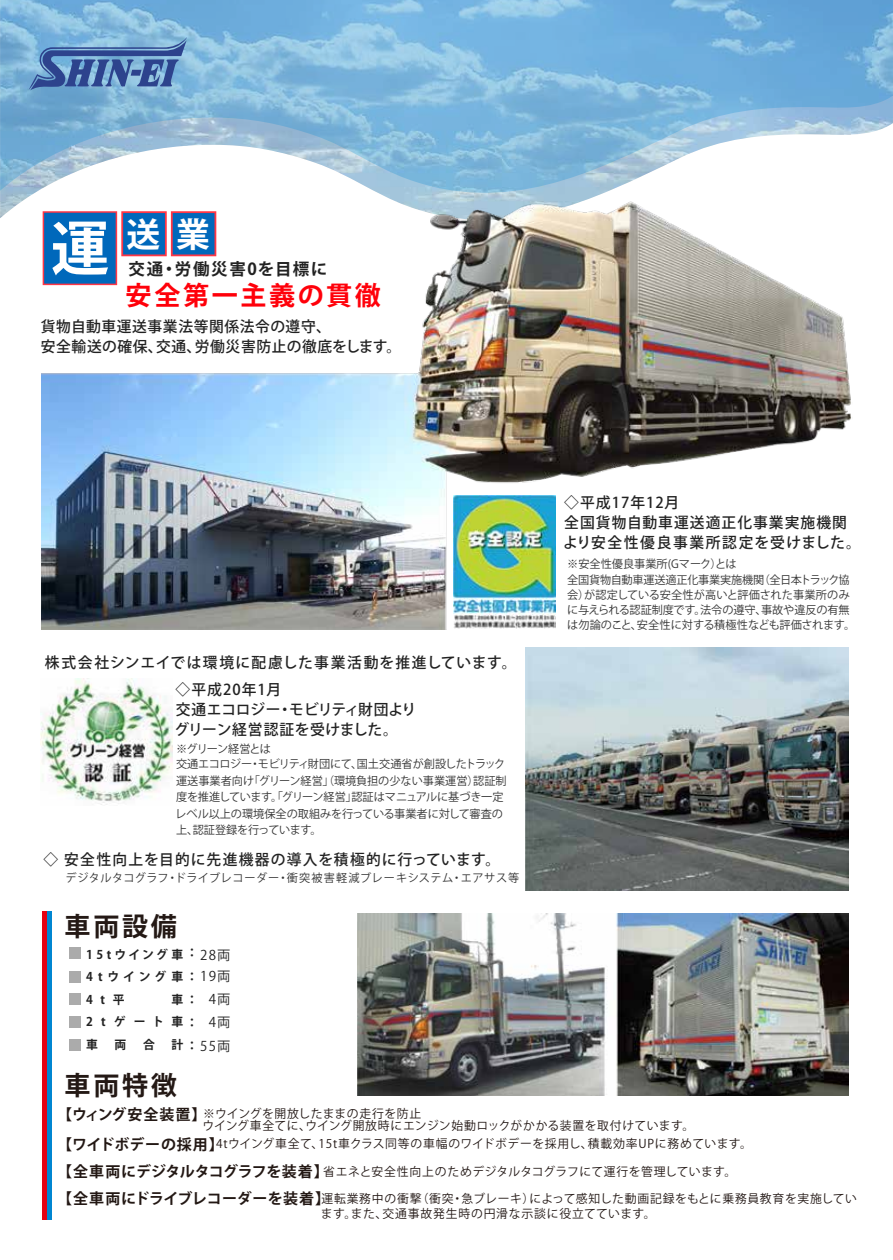
<style>
.page{position:relative;width:893px;height:1260px;background:#fff}
.page>*{position:absolute;margin:0;border:0;box-sizing:border-box;transform-origin:0 0}
.t1{font:700 33.75px "Koz Go Pr 6 N";color:#fff}
.t2{font:700 26.1px "Koz Go Pr 6 N";letter-spacing:.1em;color:#ff000a}
.t3{font:700 26.1px "Koz Go Pr 6 N";letter-spacing:.1em;color:#241915}
.t4{font:700 16.5px "Koz Go Pr 6 N";letter-spacing:.1em;color:#222}
.t5{font:500 15px/19.5px "Koz Go Pr 6 N";letter-spacing:.07em;color:#222}
.t6{font:500 15px/19.5px "Koz Go Pr 6 N";letter-spacing:.045em;color:#222}
.t7{font:700 15px/27.3px "Koz Go Pr 6 N";letter-spacing:.01em;color:#231814}
.t8{font:500 15px/19.5px "Koz Go Pr 6 N";letter-spacing:-.01em;color:#222}
.t9{font:500 15px "Koz Go Pr 6 N";letter-spacing:.08em;color:#222}
.t10{font:700 15px/30.3px "Koz Go Pr 6 N";letter-spacing:.04em;color:#231814}
.t11{font:13.5px/21.1px "Koz Go Pr 6 N";letter-spacing:.09em;color:#222}
.t12{font:12px/15px "Koz Go Pr 6 N";letter-spacing:.05em;color:#231815}
.t13{font:12px/12px "Koz Go Pr 6 N";letter-spacing:.03em;color:#231815}
.t14{font:700 12px/22.5px "Koz Go Pr 6 N";letter-spacing:.33em;color:#222}
.t15{font:11.4px/16.5px "Koz Go Pr 6 N";letter-spacing:-.01em;color:#333}
.t16{font:11.4px "Koz Go Pr 6 N";letter-spacing:.05em;color:#333}
.t17{font:11.4px "Koz Go Pr 6 N";letter-spacing:-.08em;color:#333}
.s1{font-size:58.5px}
</style>
<div class="page">
<svg style="left:0;top:0;width:892px;height:218px"></svg>
<svg style="left:29px;top:37px;width:158px;height:53px"></svg>
<img style="left:42px;top:195px;width:810px;height:435px">
<svg style="left:43px;top:211px;width:173px;height:74px"></svg>
<img style="left:40px;top:678px;width:132px;height:127px">
<img style="left:453px;top:495px;width:102px;height:134px">
<img style="left:525px;top:647px;width:323px;height:243px">
<img style="left:357px;top:914px;width:491px;height:182px">
<div style="left:42px;top:911px;width:5px;height:309px;background:#e60012"></div>
<hr style="left:47px;top:911px;width:4px;height:309px;background:#0086d1">
<div style="left:70px;top:948px;width:11px;height:11px;background:#ababab"></div>
<div style="left:70px;top:971px;width:11px;height:11px;background:#ababab"></div>
<div style="left:70px;top:994px;width:11px;height:11px;background:#ababab"></div>
<div style="left:70px;top:1017px;width:11px;height:11px;background:#ababab"></div>
<div style="left:70px;top:1039px;width:11px;height:12px;background:#ababab"></div>
<h1 class="t1" style="left:51px;top:216px;width:160px"><span class="s1">運</span>送業</h1>
<h3 class="t4" style="left:129px;top:260px;width:200px">交通・労働災害0を目標に</h3>
<h2 class="t2" style="left:126px;top:281px;width:257px">安全第一主義の貫徹</h2>
<h3 class="t6" style="left:41px;top:317px;width:362px">貨物自動車運送事業法等関係法令の遵守、<br>安全輸送の確保、交通、労働災害防止の徹底をします。</h3>
<h3 class="t9" style="left:45px;top:654px;width:473px">株式会社シンエイでは環境に配慮した事業活動を推進しています。</h3>
<h3 class="t5" style="left:175px;top:680px;width:107px">◇平成20年1月</h3>
<h3 class="t8" style="left:174px;top:700px;width:243px">交通エコロジー・モビリティ財団よりグリーン経営認証を受けました。</h3>
<p class="t17" style="left:176px;top:742px;width:96px">※グリーン経営とは</p>
<p class="t15" style="left:175px;top:756px;width:333px">交通エコロジー・モビリティ財団にて、国土交通省が創設したトラック運送事業者向け「グリーン経営」（環境負担の少ない事業運営）認証制度を推進しています。「グリーン経営」認証はマニュアルに基づき一定レベル以上の環境保全の取組みを行っている事業者に対して審査の上、認証登録を行っています。</p>
<h3 class="t5" style="left:43px;top:850px;width:458px">◇ 安全性向上を目的に先進機器の導入を積極的に行っています。</h3>
<p class="t16" style="left:65px;top:871px;width:455px">デジタルタコグラフ・ドライブレコーダー・衝突被害軽減ブレーキシステム・エアサス等</p>
<h2 class="t3" style="left:65px;top:911px;width:114px">車両設備</h2>
<p class="t14" style="left:86px;top:943px;width:113px">15tウイング車<br>4 tウイング車：<br>4t平　　車：<br>2tゲート車：車</p>
<p class="t14" style="left:186px;top:942px;width:13px">：</p>
<p class="t11" style="left:200px;top:945px;width:32px">28両<br>19両</p>
<p class="t11" style="left:209px;top:989px;width:23px;line-height:22.2px">4両<br>4両</p>
<p class="t11" style="left:200px;top:1036px;width:32px">55両</p>
<p class="t14" style="left:114px;top:1033px;width:13px">両</p>
<p class="t14" style="left:143px;top:1033px;width:13px">合</p>
<p class="t14" style="left:171px;top:1034px;width:28px">計：</p>
<h3 class="t5" style="left:564px;top:494px;width:116px">◇平成17年12月</h3>
<h3 class="t5" style="left:563px;top:513px;width:299px">全国貨物自動車運送適正化事業実施機関より安全性優良事業所認定を受けました。</h3>
<p class="t15" style="left:567px;top:556px;width:171px">※安全性優良事業所(Gマーク）とは</p>
<p class="t15" style="left:567px;top:572px;width:289px;line-height:15px">全国貨物自動車運送適正化事業実施機関（全日本トラック協会）が認定している安全性が高いと評価された事業所のみに与えられる認証制度です。法令の遵守、事故や違反の有無は勿論のこと、安全性に対する積極性なども評価されます。</p>
<h2 class="t3" style="left:65px;top:1071px;width:114px">車両特徴</h2>
<h3 class="t10" style="left:57px;top:1100px;width:168px">【ウィング安全装置】【ワイドボデーの採用】</h3>
<h3 class="t7" style="left:57px;top:1158px;width:274px">【全車両にデジタルタコグラフを装着】【全車両にドライブレコーダーを装着】</h3>
<p class="t13" style="left:203px;top:1108px;width:493px">※ウイングを開放したままの走行を防止<br>ウイング車全てに、ウイング開放時にエンジン始動ロックがかかる装置を取付けています。</p>
<p class="t12" style="left:216px;top:1136px;width:537px">4tウイング車全て、15t車クラス同等の車幅のワイドボデーを採用し、積載効率UPに務めています。</p>
<p class="t12" style="left:323px;top:1164px;width:414px">省エネと安全性向上のためデジタルタコグラフにて運行を管理しています。</p>
<p class="t12" style="left:321px;top:1191px;width:537px">運転業務中の衝撃（衝突・急ブレーキ）によって感知した動画記録をもとに乗務員教育を実施しています。また、交通事故発生時の円滑な示談に役立てています。</p>
</div>
